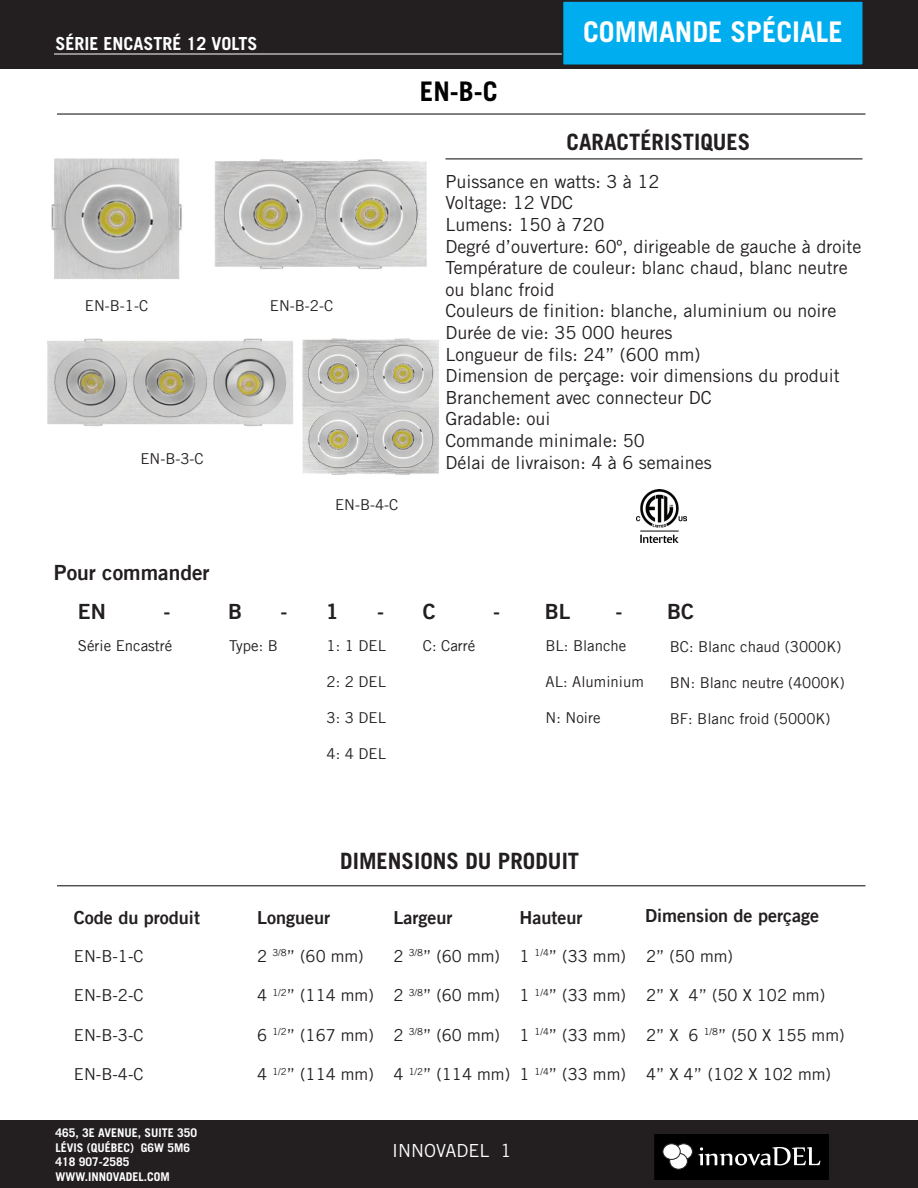
<style>
.page{position:relative;width:918px;height:1188px;background:#fff}
.page>*{position:absolute;margin:0;border:0;box-sizing:border-box;transform-origin:0 0}
.t1{font:700 28.5px "Trade Gothic LT Std";color:#fff}
.t2{font:700 27px "Trade Gothic LT Std";color:#000}
.t3{font:700 22.5px "Trade Gothic LT Std";color:#231f20}
.t4{font:21px "Trade Gothic LT Bold Two";color:#231f20}
.t5{font:18px/21.6px "Trade Gothic LT Std";color:#231f20}
.t6{font:18px "Trade Gothic LT Bold Two";color:#231f20}
.t7{font:700 18px "Trade Gothic LT Std";color:#fff}
.t8{font:18px "Trade Gothic LT Std";color:#fff}
.t9{font:16.5px "Trade Gothic LT";color:#231f20}
.t10{font:15px "Trade Gothic LT";color:#231f20}
.t11{font:700 12px/14.4px "Trade Gothic LT Std";color:#fff}
</style>
<div class="page">
<div style="left:0;top:0;width:918px;height:69px;background:#231f20"></div>
<hr style="left:54px;top:54px;width:810px;height:1px;background:#fff">
<div style="left:0;top:1120px;width:918px;height:68px;background:#231f20"></div>
<svg style="left:653px;top:1134px;width:177px;height:46px;background:#1a1919"></svg>
<div style="left:670px;top:1153px;width:17px;height:16px;background:#fff;border-radius:50%"></div>
<div style="left:670px;top:1153px;width:18px;height:16px;border:1px solid #231f20;border-radius:50%"></div>
<div style="left:663px;top:1144px;width:17px;height:15px;background:#fff;border-radius:50%"></div>
<div style="left:663px;top:1144px;width:17px;height:16px;border:1px solid #231f20;border-radius:50%"></div>
<hr style="left:57px;top:113px;width:809px;height:2px;background:#231f20">
<hr style="left:57px;top:885px;width:809px;height:1px;background:#231f20">
<hr style="left:446px;top:158px;width:416px;height:1px;background:#231f20">
<img style="left:51px;top:158px;width:132px;height:122px">
<img style="left:636px;top:490px;width:50px;height:52px">
<img style="left:214px;top:159px;width:213px;height:111px">
<img style="left:47px;top:338px;width:246px;height:89px">
<img style="left:302px;top:338px;width:137px;height:137px">
<div style="left:563px;top:1px;width:300px;height:64px;background:#00aeef"></div>
<div style="left:562px;top:0;width:302px;height:66px;border:2px solid #231f20"></div>
<p class="t7" style="left:56px;top:33px;width:204px">SÉRIE ENCASTRÉ 12 VOLTS</p>
<p class="t10" style="left:85px;top:296px;width:65px">EN-B-1-C</p>
<p class="t10" style="left:270px;top:296px;width:65px">EN-B-2-C</p>
<p class="t10" style="left:140px;top:450px;width:65px">EN-B-3-C</p>
<p class="t4" style="left:54px;top:560px;width:157px">Pour commander</p>
<p class="t10" style="left:335px;top:496px;width:65px">EN-B-4-C</p>
<h2 class="t2" style="left:420px;top:75px;width:80px">EN-B-C</h2>
<h1 class="t1" style="left:583px;top:15px;width:261px">COMMANDE SPÉCIALE</h1>
<p class="t3" style="left:567px;top:128px;width:185px">CARACTÉRISTIQUES</p>
<p class="t5" style="left:446px;top:170px;width:417px">Puissance en watts: 3 à 12<br>Voltage: 12 VDC<br>Lumens: 150 à 720<br>Degré d’ouverture: 60º, dirigeable de gauche à droite<br>Température de couleur: blanc chaud, blanc neutre ou blanc froid<br>Couleurs de finition: blanche, aluminium ou noire<br>Durée de vie: 35 000 heures<br>Longueur de fils: 24” (600 mm)<br>Dimension de perçage: voir dimensions du produit<br>Branchement avec connecteur DC<br>Gradable: oui<br>Commande minimale: 50<br>Délai de livraison: 4 à 6 semaines</p>
<p class="t4" style="left:78px;top:599px;width:29px">EN</p>
<p class="t4" style="left:163px;top:599px;width:8px">-</p>
<p class="t4" style="left:228px;top:599px;width:16px">B</p>
<p class="t4" style="left:281px;top:599px;width:60px">- 1</p>
<p class="t4" style="left:377px;top:599px;width:60px">- C</p>
<p class="t4" style="left:493px;top:599px;width:79px">- BL</p>
<p class="t4" style="left:615px;top:599px;width:80px">- BC</p>
<p class="t10" style="left:78px;top:636px;width:96px">Série Encastré</p>
<p class="t10" style="left:670px;top:638px;width:173px">BC: Blanc chaud (3000K)</p>
<p class="t10" style="left:670px;top:674px;width:176px">BN: Blanc neutre (4000K)</p>
<p class="t10" style="left:670px;top:710px;width:162px">BF: Blanc froid (5000K)</p>
<p class="t10" style="left:229px;top:636px;width:50px">Type: B</p>
<p class="t10" style="left:423px;top:637px;width:54px">C: Carré</p>
<p class="t10" style="left:327px;top:637px;width:61px">1: 1 DEL</p>
<p class="t10" style="left:327px;top:673px;width:61px">2: 2 DEL</p>
<p class="t10" style="left:327px;top:709px;width:61px">3: 3 DEL</p>
<p class="t10" style="left:327px;top:745px;width:61px">4: 4 DEL</p>
<p class="t10" style="left:546px;top:637px;width:82px">BL: Blanche</p>
<p class="t10" style="left:546px;top:673px;width:100px">AL: Aluminium</p>
<p class="t10" style="left:546px;top:709px;width:56px">N: Noire</p>
<p class="t3" style="left:340px;top:847px;width:240px">DIMENSIONS DU PRODUIT</p>
<p class="t6" style="left:74px;top:906px;width:128px">Code du produit</p>
<p class="t6" style="left:257px;top:907px;width:75px">Longueur</p>
<p class="t6" style="left:394px;top:906px;width:61px">Largeur</p>
<p class="t6" style="left:519px;top:906px;width:64px">Hauteur</p>
<p class="t9" style="left:257px;top:946px;width:108px">2 <sup>3/8</sup>” (60 mm)</p>
<p class="t9" style="left:257px;top:985px;width:118px">4 <sup>1/2</sup>” (114 mm)</p>
<p class="t9" style="left:257px;top:1025px;width:118px">6 <sup>1/2</sup>” (167 mm)</p>
<p class="t9" style="left:257px;top:1065px;width:118px">4 <sup>1/2</sup>” (114 mm)</p>
<p class="t9" style="left:394px;top:946px;width:108px">2 <sup>3/8</sup>” (60 mm)</p>
<p class="t9" style="left:394px;top:985px;width:108px">2 <sup>3/8</sup>” (60 mm)</p>
<p class="t9" style="left:394px;top:1025px;width:108px">2 <sup>3/8</sup>” (60 mm)</p>
<p class="t9" style="left:394px;top:1065px;width:118px">4 <sup>1/2</sup>” (114 mm)</p>
<p class="t9" style="left:519px;top:946px;width:108px">1 <sup>1/4</sup>” (33 mm)</p>
<p class="t9" style="left:519px;top:985px;width:108px">1 <sup>1/4</sup>” (33 mm)</p>
<p class="t9" style="left:519px;top:1025px;width:108px">1 <sup>1/4</sup>” (33 mm)</p>
<p class="t9" style="left:519px;top:1065px;width:108px">1 <sup>1/4</sup>” (33 mm)</p>
<p class="t9" style="left:74px;top:946px;width:71px">EN-B-1-C</p>
<p class="t9" style="left:74px;top:985px;width:71px">EN-B-2-C</p>
<p class="t9" style="left:74px;top:1025px;width:71px">EN-B-3-C</p>
<p class="t9" style="left:74px;top:1065px;width:71px">EN-B-4-C</p>
<p class="t11" style="left:56px;top:1126px;width:143px">465, 3E AVENUE, SUITE 350<br>LÉVIS (QUÉBEC) G6W 5M6<br>418 907-2585<br>WWW.INNOVADEL.COM</p>
<p class="t8" style="left:392px;top:1139px;width:121px">INNOVADEL 1</p>
<p class="t6" style="left:645px;top:905px;width:176px">Dimension de perçage</p>
<p class="t9" style="left:646px;top:946px;width:89px">2” (50 mm)</p>
<p class="t9" style="left:646px;top:985px;width:181px">2” X 4” (50 X 102 mm)</p>
<p class="t9" style="left:646px;top:1025px;width:200px">2” X 6 <sup>1/8</sup>” (50 X 155 mm)</p>
<p class="t9" style="left:646px;top:1065px;width:187px">4” X 4” (102 X 102 mm)</p>
</div>
